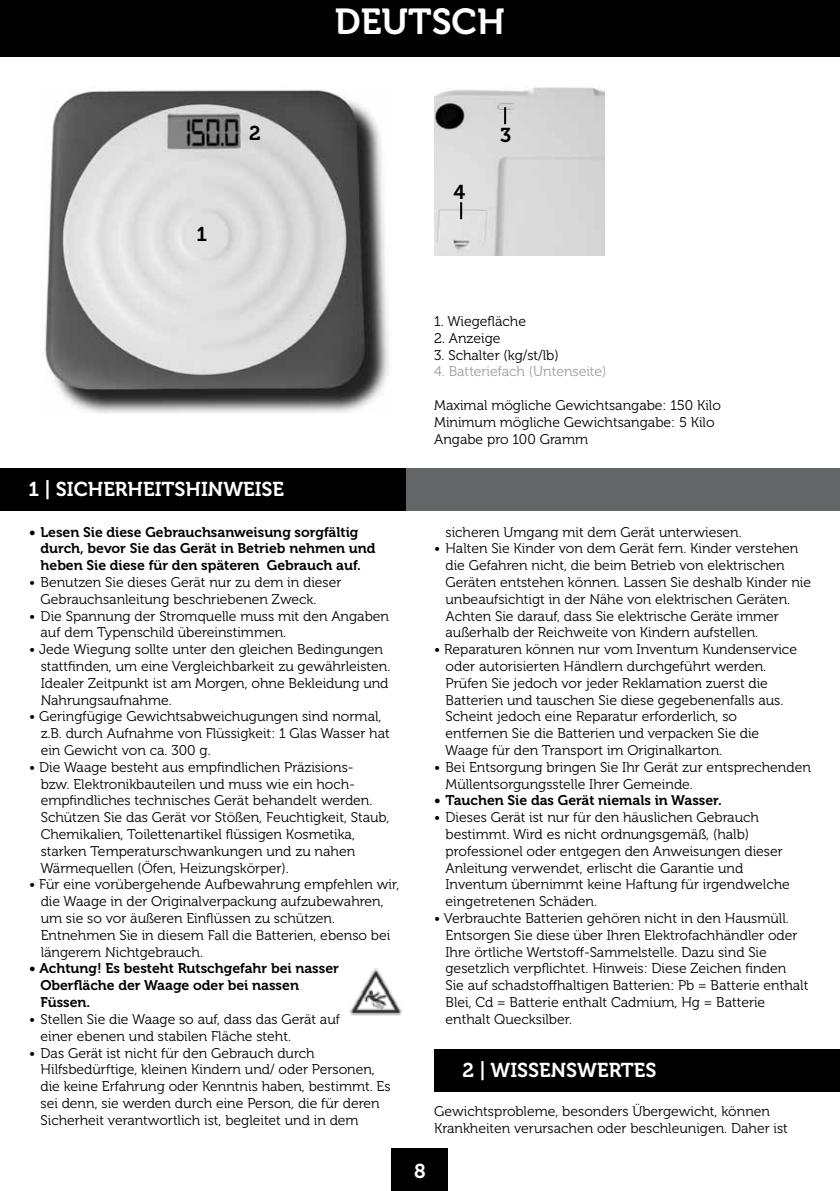
<style>
.page{position:relative;width:840px;height:1191px;background:#fff}
.page>*{position:absolute;margin:0;border:0;box-sizing:border-box;transform-origin:0 0}
.t1{font:36px "Museo 700";color:#fff}
.t2{font:20px "Museo 700";color:#fff}
.t3{font:20px "Museo 700";color:#000}
.t4{font:14px/16.8px "Museo 300";color:#000}
.t5{font:14px/16.8px "Museo 700";color:#000}
.t6{font:14px "Museo 300";color:#9c9e9f}
</style>
<div class="page">
<div style="left:0;top:0;width:839px;height:57px;background:#000"></div>
<img style="left:349px;top:968px;width:53px;height:48px">
<div style="left:391px;top:1148px;width:57px;height:43px;background:#000"></div>
<div style="left:28px;top:468px;width:811px;height:42px;background:#646567"></div>
<div style="left:0;top:468px;width:405px;height:42px;background:#000"></div>
<div style="left:434px;top:1049px;width:405px;height:42px;background:#000"></div>
<img style="left:45px;top:89px;width:344px;height:325px">
<img style="left:434px;top:87px;width:169px;height:169px">
<svg style="left:504px;top:107px;width:2px;height:17px"></svg>
<svg style="left:460px;top:202px;width:2px;height:17px"></svg>
<h1 class="t1" style="left:335px;top:2px;width:171px">DEUTSCH</h1>
<h2 class="t3" style="left:249px;top:122px;width:13px">2</h2>
<h2 class="t3" style="left:500px;top:124px;width:13px">3</h2>
<h2 class="t3" style="left:196px;top:223px;width:12px">1</h2>
<h2 class="t3" style="left:453px;top:181px;width:13px">4</h2>
<h2 class="t2" style="left:28px;top:477px;width:257px">1 | SICHERHEITSHINWEISE</h2>
<p class="t5" style="left:41px;top:523px;width:336px;text-indent:-11px">• Lesen Sie diese Gebrauchsanweisung sorgfältig durch, bevor Sie das Gerät in Betrieb nehmen und heben Sie diese für den späteren Gebrauch auf.</p>
<p class="t4" style="left:41px;top:574px;width:302px;text-indent:-11px">• Benutzen Sie dieses Gerät nur zu dem in dieser<br>Gebrauchsanleitung beschriebenen Zweck.</p>
<p class="t4" style="left:41px;top:607px;width:350px;text-indent:-11px">• Die Spannung der Stromquelle muss mit den Angaben auf dem Typenschild übereinstimmen.</p>
<p class="t4" style="left:41px;top:641px;width:351px;text-indent:-11px">• Jede Wiegung sollte unter den gleichen Bedingungen stattfinden, um eine Vergleichbarkeit zu gewährleisten.<br>Idealer Zeitpunkt ist am Morgen, ohne Bekleidung und Nahrungsaufnahme.</p>
<p class="t4" style="left:41px;top:708px;width:350px;text-indent:-11px">• Geringfügige Gewichtsabweichugungen sind normal, z.B. durch Aufnahme von Flüssigkeit: 1 Glas Wasser hat ein Gewicht von ca. 300 g.</p>
<p class="t4" style="left:40px;top:759px;width:350px;text-indent:-11px">• Die Waage besteht aus empfindlichen Präzisions-<br>bzw. Elektronikbauteilen und muss wie ein hoch&shy;empfindliches technisches Gerät behandelt werden.<br>Schützen Sie das Gerät vor Stößen, Feuchtigkeit, Staub, Chemikalien, Toilettenartikel flüssigen Kosmetika, starken Temperaturschwankungen und zu nahen Wärmequellen (Öfen, Heizungskörper).</p>
<p class="t4" style="left:41px;top:876px;width:360px;text-indent:-11px">• Für eine vorübergehende Aufbewahrung empfehlen wir, die Waage in der Originalverpackung aufzubewahren, um sie so vor äußeren Einflüssen zu schützen.<br>Entnehmen Sie in diesem Fall die Batterien, ebenso bei längerem Nichtgebrauch.</p>
<p class="t5" style="left:40px;top:960px;width:300px;text-indent:-11px">• Achtung! Es besteht Rutschgefahr bei nasser<br>Oberfläche der Waage oder bei nassen<br>Füssen.</p>
<p class="t4" style="left:41px;top:1011px;width:301px;text-indent:-11px">• Stellen Sie die Waage so auf, dass das Gerät auf einer ebenen und stabilen Fläche steht.</p>
<p class="t4" style="left:41px;top:1044px;width:351px;text-indent:-11px">• Das Gerät ist nicht für den Gebrauch durch Hilfsbedürftige, kleinen Kindern und/ oder Personen, die keine Erfahrung oder Kenntnis haben, bestimmt. Es sei denn, sie werden durch eine Person, die für deren Sicherheit verantwortlich ist, begleitet und in dem</p>
<p class="t4" style="left:434px;top:313px;width:93px">1. Wiegefläche</p>
<p class="t4" style="left:434px;top:330px;width:68px">2. Anzeige</p>
<p class="t4" style="left:434px;top:347px;width:126px">3. Schalter (kg/st/lb)</p>
<p class="t6" style="left:434px;top:364px;width:174px">4. Batteriefach (Untenseite)</p>
<p class="t4" style="left:434px;top:397px;width:288px">Maximal mögliche Gewichtsangabe: 150 Kilo<br>Minimum mögliche Gewichtsangabe: 5 Kilo<br>Angabe pro 100 Gramm</p>
<p class="t4" style="left:445px;top:523px;width:297px">sicheren Umgang mit dem Gerät unterwiesen.</p>
<p class="t4" style="left:445px;top:540px;width:367px;text-indent:-11px">• Halten Sie Kinder von dem Gerät fern. Kinder verstehen die Gefahren nicht, die beim Betrieb von elektrischen Geräten entstehen können. Lassen Sie deshalb Kinder nie unbeaufsichtigt in der Nähe von elektrischen Geräten.<br>Achten Sie darauf, dass Sie elektrische Geräte immer außerhalb der Reichweite von Kindern aufstellen.</p>
<p class="t4" style="left:445px;top:641px;width:353px;text-indent:-11px">• Reparaturen können nur vom Inventum Kundenservice oder autorisierten Händlern durchgeführt werden.<br>Prüfen Sie jedoch vor jeder Reklamation zuerst die Batterien und tauschen Sie diese gegebenenfalls aus.<br>Scheint jedoch eine Reparatur erforderlich, so entfernen Sie die Batterien und verpacken Sie die Waage für den Transport im Originalkarton.</p>
<p class="t4" style="left:445px;top:759px;width:366px;text-indent:-11px">• Bei Entsorgung bringen Sie Ihr Gerät zur entsprechenden<br>Müllentsorgungsstelle Ihrer Gemeinde.</p>
<p class="t5" style="left:434px;top:792px;width:289px">• Tauchen Sie das Gerät niemals in Wasser.</p>
<p class="t4" style="left:445px;top:809px;width:346px;text-indent:-11px">• Dieses Gerät ist nur für den häuslichen Gebrauch bestimmt. Wird es nicht ordnungsgemäß, (halb) professionel oder entgegen den Anweisungen dieser Anleitung verwendet, erlischt die Garantie und Inventum übernimmt keine Haftung für irgendwelche eingetretenen Schäden.</p>
<p class="t4" style="left:445px;top:910px;width:364px;text-indent:-11px">• Verbrauchte Batterien gehören nicht in den Hausmüll.<br>Entsorgen Sie diese über Ihren Elektrofachhändler oder Ihre örtliche Wertstoff-Sammelstelle. Dazu sind Sie gesetzlich verpflichtet. Hinweis: Diese Zeichen finden<br>Sie auf schadstoffhaltigen Batterien: Pb = Batterie enthalt Blei, Cd = Batterie enthalt Cadmium, Hg = Batterie enthalt Quecksilber.</p>
<h2 class="t2" style="left:462px;top:1059px;width:42px">2 | wissenswertes</h2>
<p class="t4" style="left:434px;top:1103px;width:355px">Gewichtsprobleme, besonders Übergewicht, können<br>Krankheiten verursachen oder beschleunigen. Daher ist</p>
<h2 class="t2" style="left:414px;top:1159px;width:13px">8</h2>
</div>
